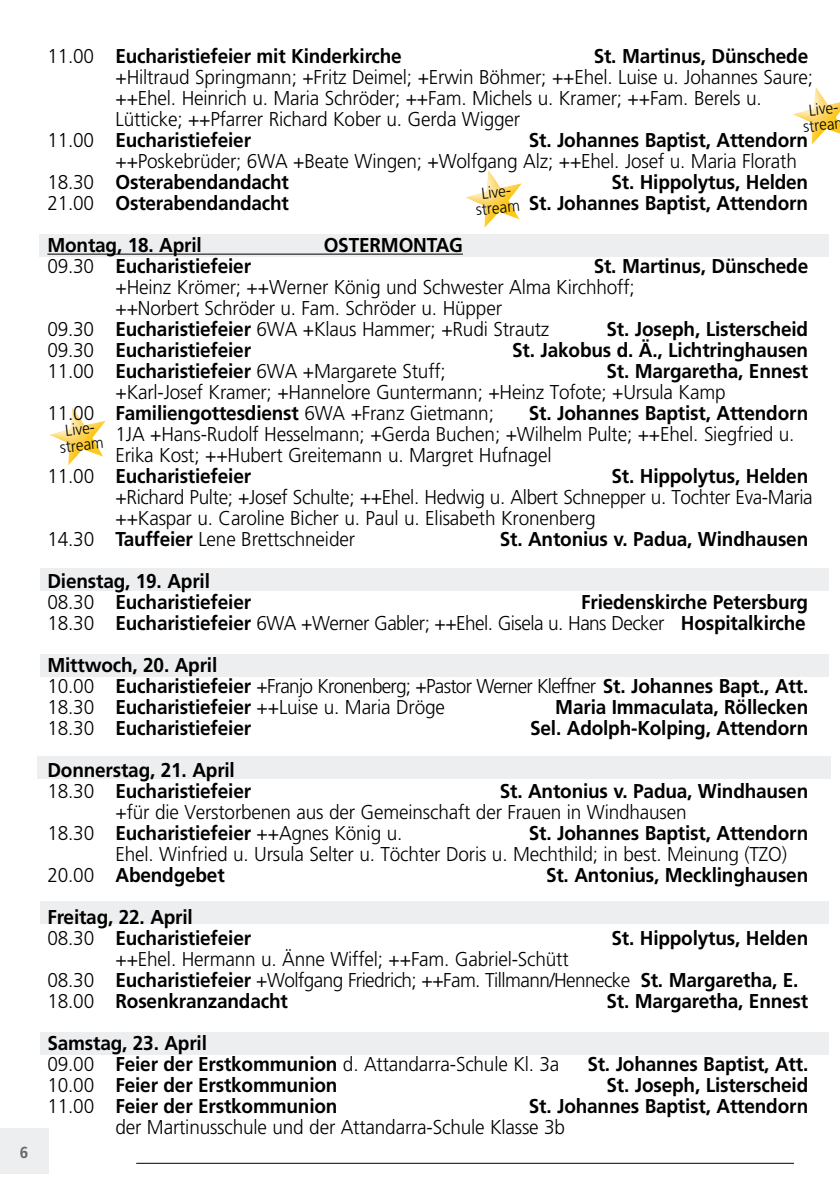
<style>
.page{position:relative;width:840px;height:1191px;background:#fff}
.page>*{position:absolute;margin:0;border:0;box-sizing:border-box;transform-origin:0 0}
.t1{font:300 20px/21px "Frutiger";letter-spacing:-.01em;color:#000;scale:.95 1}
.t2{font:700 20px/21px "Frutiger";letter-spacing:-.01em;color:#000;scale:.95 1}
.t3{font:300 16px/16px "Frutiger";color:#000;text-align:center;scale:.95 1}
.t4{font:700 16px "Frutiger";color:#68676c;scale:.95 1}
.s1{font-weight:300}
.s2{font-weight:700}
</style>
<div class="page">
<div style="left:0;top:1128px;width:49px;height:46px;background:#edeeef"></div>
<hr style="left:136px;top:1163px;width:657px;height:1px;background:#000">
<div style="left:40px;top:234px;width:788px;height:22px;background:#edeeef"></div>
<div style="left:40px;top:901px;width:788px;height:22px;background:#edeeef"></div>
<div style="left:40px;top:1032px;width:788px;height:22px;background:#edeeef"></div>
<div style="left:40px;top:568px;width:788px;height:23px;background:#edeeef"></div>
<div style="left:40px;top:654px;width:788px;height:23px;background:#edeeef"></div>
<div style="left:38px;top:756px;width:792px;height:22px;background:#edeeef"></div>
<svg style="left:793px;top:87px;width:46px;height:58px"></svg>
<svg style="left:465px;top:170px;width:57px;height:58px"></svg>
<svg style="left:49px;top:407px;width:57px;height:59px"></svg>
<hr style="left:47px;top:254px;width:415px;height:1px;background:#000">
<p class="t4" style="left:20px;top:1143px;width:10px">6</p>
<p class="t2" style="left:47px;top:45px;width:374px"><span class="s1">11.00</span> Eucharistiefeier mit Kinderkirche</p>
<p class="t2" style="left:593px;top:45px;width:227px">St. Martinus, Dünschede</p>
<p class="t1" style="left:115px;top:67px;width:735px">+Hiltraud Springmann; +Fritz Deimel; +Erwin Böhmer; ++Ehel. Luise u. Johannes Saure;</p>
<p class="t1" style="left:115px;top:88px;width:681px">++Ehel. Heinrich u. Maria Schröder; ++Fam. Michels u. Kramer; ++Fam. Berels u.</p>
<p class="t1" style="left:115px;top:109px;width:427px">Lütticke; ++Pfarrer Richard Kober u. Gerda Wigger</p>
<p class="t2" style="left:47px;top:129px;width:216px"><span class="s1">11.00</span> Eucharistiefeier</p>
<p class="t2" style="left:528px;top:129px;width:295px">St. Johannes Baptist, Attendorn</p>
<p class="t1" style="left:47px;top:151px;width:790px;text-indent:68px">++Poskebrüder; 6WA +Beate Wingen; +Wolfgang Alz; ++Ehel. Josef u. Maria Florath<br>18.30 <span class="s2">Osterabendandacht</span></p>
<p class="t3" style="left:800px;top:103px;width:43px;rotate:-6deg">Live&shy;strea</p>
<p class="t2" style="left:611px;top:171px;width:208px">St. Hippolytus, Helden</p>
<p class="t3" style="left:473px;top:186px;width:48px;rotate:-6deg">Live&shy;stream</p>
<p class="t2" style="left:47px;top:192px;width:255px"><span class="s1">21.00</span> Osterabendandacht</p>
<p class="t2" style="left:528px;top:192px;width:295px">St. Johannes Baptist, Attendorn</p>
<p class="t2" style="left:47px;top:234px;width:164px">Montag, 18. April</p>
<p class="t2" style="left:323px;top:234px;width:148px">OSTERMONTAG</p>
<p class="t2" style="left:47px;top:255px;width:216px"><span class="s1">09.30</span> Eucharistiefeier</p>
<p class="t2" style="left:593px;top:255px;width:227px">St. Martinus, Dünschede</p>
<p class="t1" style="left:115px;top:277px;width:548px">+Heinz Krömer; ++Werner König und Schwester Alma Kirchhoff;</p>
<p class="t1" style="left:115px;top:298px;width:408px">++Norbert Schröder u. Fam. Schröder u. Hüpper</p>
<p class="t1" style="left:47px;top:319px;width:529px">09.30 <span class="s2">Eucharistiefeier</span> 6WA +Klaus Hammer; +Rudi Strautz</p>
<p class="t2" style="left:606px;top:318px;width:214px">St. Joseph, Listerscheid</p>
<p class="t2" style="left:47px;top:339px;width:216px"><span class="s1">09.30</span> Eucharistiefeier</p>
<p class="t2" style="left:512px;top:339px;width:313px">St. Jakobus d. Ä., Lichtringhausen</p>
<p class="t1" style="left:47px;top:361px;width:421px">11.00 <span class="s2">Eucharistiefeier</span> 6WA +Margarete Stuff;</p>
<p class="t2" style="left:606px;top:360px;width:214px">St. Margaretha, Ennest</p>
<p class="t1" style="left:47px;top:382px;width:715px;text-indent:68px">+Karl-Josef Kramer; +Hannelore Guntermann; +Heinz Tofote; +Ursula Kamp<br>11.00 <span class="s2">Familiengottesdienst</span> 6WA +Franz Gietmann;</p>
<p class="t2" style="left:528px;top:402px;width:295px">St. Johannes Baptist, Attendorn</p>
<p class="t1" style="left:115px;top:424px;width:715px">1JA +Hans-Rudolf Hesselmann; +Gerda Buchen; +Wilhelm Pulte; ++Ehel. Siegfried u.</p>
<p class="t1" style="left:115px;top:445px;width:460px">Erika Kost; ++Hubert Greitemann u. Margret Hufnagel</p>
<p class="t2" style="left:47px;top:465px;width:216px"><span class="s1">11.00</span> Eucharistiefeier</p>
<p class="t2" style="left:611px;top:465px;width:208px">St. Hippolytus, Helden</p>
<p class="t1" style="left:115px;top:487px;width:735px">+Richard Pulte; +Josef Schulte; ++Ehel. Hedwig u. Albert Schnepper u. Tochter Eva-Maria</p>
<p class="t1" style="left:115px;top:508px;width:506px">++Kaspar u. Caroline Bicher u. Paul u. Elisabeth Kronenberg</p>
<p class="t1" style="left:47px;top:529px;width:325px">14.30 <span class="s2">Tauffeier</span> Lene Brettschneider</p>
<p class="t2" style="left:499px;top:528px;width:326px">St. Antonius v. Padua, Windhausen</p>
<p class="t2" style="left:47px;top:570px;width:216px">Dienstag, 19. April<br><span class="s1">08.30</span> Eucharistiefeier</p>
<p class="t3" style="left:57px;top:423px;width:48px;rotate:-6deg">Live&shy;stream</p>
<p class="t2" style="left:47px;top:591px;width:802px;text-align:right">Friedenskirche Petersburg<br><span class="s1">18.30</span> Eucharistiefeier <span class="s1">6WA +Werner Gabler; ++Ehel. Gisela u. Hans Decker</span> Hospitalkirche</p>
<p class="t2" style="left:47px;top:654px;width:802px">Mittwoch, 20. April<br><span class="s1">10.00</span> Eucharistiefeier <span class="s1">+Franjo Kronenberg; +Pastor Werner Kleffner</span> St. Johannes Bapt., Att.<br><span class="s1">18.30</span> Eucharistiefeier <span class="s1">++Luise u. Maria Dröge</span></p>
<p class="t2" style="left:555px;top:696px;width:267px">Maria Immaculata, Röllecken</p>
<p class="t2" style="left:47px;top:717px;width:216px"><span class="s1">18.30</span> Eucharistiefeier</p>
<p class="t2" style="left:530px;top:717px;width:294px">Sel. Adolph-Kolping, Attendorn</p>
<p class="t2" style="left:47px;top:759px;width:216px">Donnerstag, 21. April<br><span class="s1">18.30</span> Eucharistiefeier</p>
<p class="t2" style="left:499px;top:780px;width:326px">St. Antonius v. Padua, Windhausen</p>
<p class="t1" style="left:47px;top:802px;width:674px;text-indent:68px">+für die Verstorbenen aus der Gemeinschaft der Frauen in Windhausen<br>18.30 <span class="s2">Eucharistiefeier</span> ++Agnes König u.</p>
<p class="t2" style="left:528px;top:822px;width:295px">St. Johannes Baptist, Attendorn</p>
<p class="t1" style="left:47px;top:844px;width:779px;text-indent:68px">Ehel. Winfried u. Ursula Selter u. Töchter Doris u. Mechthild; in best. Meinung (TZO)<br>20.00 <span class="s2">Abendgebet</span></p>
<p class="t2" style="left:545px;top:864px;width:277px">St. Antonius, Mecklinghausen</p>
<p class="t2" style="left:47px;top:906px;width:216px">Freitag, 22. April<br><span class="s1">08.30</span> Eucharistiefeier</p>
<p class="t2" style="left:611px;top:927px;width:208px">St. Hippolytus, Helden</p>
<p class="t1" style="left:47px;top:949px;width:791px;text-indent:68px">++Ehel. Hermann u. Änne Wiffel; ++Fam. Gabriel-Schütt<br>08.30 <span class="s2">Eucharistiefeier</span> +Wolfgang Friedrich; ++Fam. Tillmann/Hennecke <span class="s2">St. Margaretha, E.<br></span>18.00 <span class="s2">Rosenkranzandacht</span></p>
<p class="t2" style="left:606px;top:990px;width:214px">St. Margaretha, Ennest</p>
<p class="t2" style="left:47px;top:1032px;width:540px">Samstag, 23. April<br><span class="s1">09.00</span> Feier der Erstkommunion <span class="s1">d. Attandarra-Schule Kl. 3a</span></p>
<p class="t2" style="left:587px;top:1053px;width:234px">St. Johannes Baptist, Att.</p>
<p class="t2" style="left:47px;top:1074px;width:307px"><span class="s1">10.00</span> Feier der Erstkommunion</p>
<p class="t2" style="left:606px;top:1074px;width:214px">St. Joseph, Listerscheid</p>
<p class="t2" style="left:47px;top:1095px;width:307px"><span class="s1">11.00</span> Feier der Erstkommunion</p>
<p class="t2" style="left:528px;top:1095px;width:295px">St. Johannes Baptist, Attendorn</p>
<p class="t1" style="left:115px;top:1117px;width:474px">der Martinusschule und der Attandarra-Schule Klasse 3b</p>
</div>
